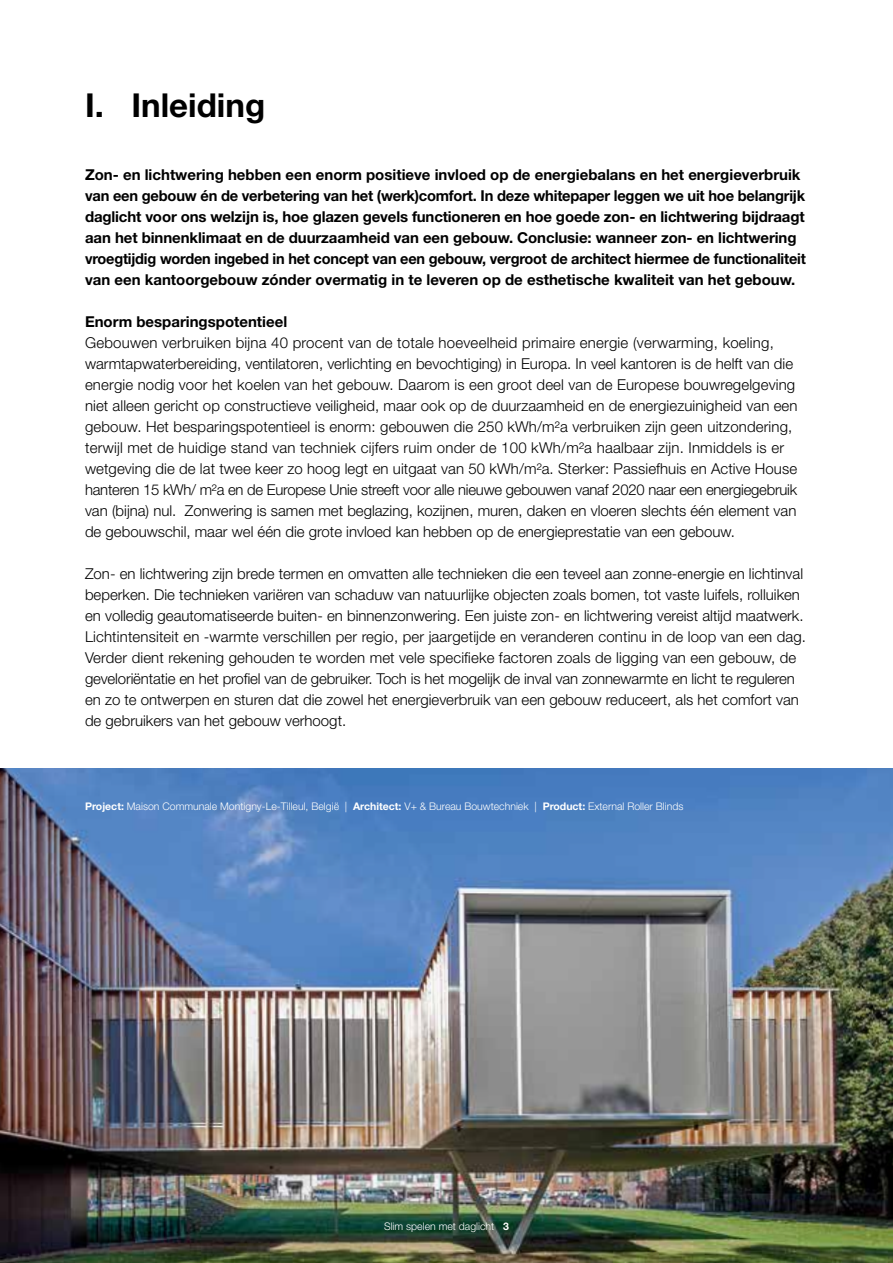
<style>
.page{position:relative;width:893px;height:1263px;background:#fff}
.page>*{position:absolute;margin:0;border:0;box-sizing:border-box;transform-origin:0 0}
.t1{font:700 33px "Helvetica Neue LT Std";color:#000}
.t2{font:300 15px/21px "Helvetica Neue LT Std";color:#000}
.t3{font:700 15px/21px "Helvetica Neue LT Std";letter-spacing:-.005em;color:#000}
.t4{font:300 10.5px "Helvetica Neue LT Std";color:#fff}
.s1{font-weight:700}
</style>
<div class="page">
<img style="left:0;top:768px;width:893px;height:495px">
<h1 class="t1" style="left:85px;top:85px;width:182px">I. Inleiding</h1>
<p class="t3" style="left:85px;top:164px;width:722px">Zon- en lichtwering hebben een enorm positieve invloed op de energiebalans en het energieverbruik van een gebouw én de verbetering van het (werk)comfort. In deze whitepaper leggen we uit hoe belangrijk daglicht voor ons welzijn is, hoe glazen gevels functioneren en hoe goede zon- en lichtwering bijdraagt aan het binnenklimaat en de duurzaamheid van een gebouw. Conclusie: wanneer zon- en lichtwering vroegtijdig worden ingebed in het concept van een gebouw, vergroot de architect hiermee de functionaliteit van een kantoorgebouw zónder overmatig in te leveren op de esthetische kwaliteit van het gebouw.</p>
<p class="t3" style="left:85px;top:311px;width:204px">Enorm besparingspotentieel</p>
<p class="t2" style="left:85px;top:332px;width:714px">Gebouwen verbruiken bijna 40 procent van de totale hoeveelheid primaire energie (verwarming, koeling, warmtapwaterbereiding, ventilatoren, verlichting en bevochtiging) in Europa. In veel kantoren is de helft van die energie nodig voor het koelen van het gebouw. Daarom is een groot deel van de Europese bouwregelgeving niet alleen gericht op constructieve veiligheid, maar ook op de duurzaamheid en de energiezuinigheid van een gebouw. Het besparingspotentieel is enorm: gebouwen die 250 kWh/m²a verbruiken zijn geen uitzondering, terwijl met de huidige stand van techniek cijfers ruim onder de 100 kWh/m²a haalbaar zijn. Inmiddels is er wetgeving die de lat twee keer zo hoog legt en uitgaat van 50 kWh/m²a. Sterker: Passiefhuis en Active House hanteren 15 kWh/ m²a en de Europese Unie streeft voor alle nieuwe gebouwen vanaf 2020 naar een energiegebruik van (bijna) nul. Zonwering is samen met beglazing, kozijnen, muren, daken en vloeren slechts één element van de gebouwschil, maar wel één die grote invloed kan hebben op de energieprestatie van een gebouw.</p>
<p class="t2" style="left:85px;top:563px;width:723px">Zon- en lichtwering zijn brede termen en omvatten alle technieken die een teveel aan zonne-energie en lichtinval beperken. Die technieken variëren van schaduw van natuurlijke objecten zoals bomen, tot vaste luifels, rolluiken en volledig geautomatiseerde buiten- en binnenzonwering. Een juiste zon- en lichtwering vereist altijd maatwerk.<br>Lichtintensiteit en -warmte verschillen per regio, per jaargetijde en veranderen continu in de loop van een dag.<br>Verder dient rekening gehouden te worden met vele specifieke factoren zoals de ligging van een gebouw, de geveloriëntatie en het profiel van de gebruiker. Toch is het mogelijk de inval van zonnewarmte en licht te reguleren en zo te ontwerpen en sturen dat die zowel het energieverbruik van een gebouw reduceert, als het comfort van de gebruikers van het gebouw verhoogt.</p>
<p class="t4" style="left:85px;top:800px;width:600px"><span class="s1">Project:</span> Maison Communale Montigny-Le-Tilleul, België | <span class="s1">Architect:</span> V+ &amp; Bureau Bouwtechniek | <span class="s1">Product:</span> External Roller Blinds</p>
<p class="t4" style="left:384px;top:1220px;width:126px">Slim spelen met daglicht <span class="s1">3</span></p>
</div>
